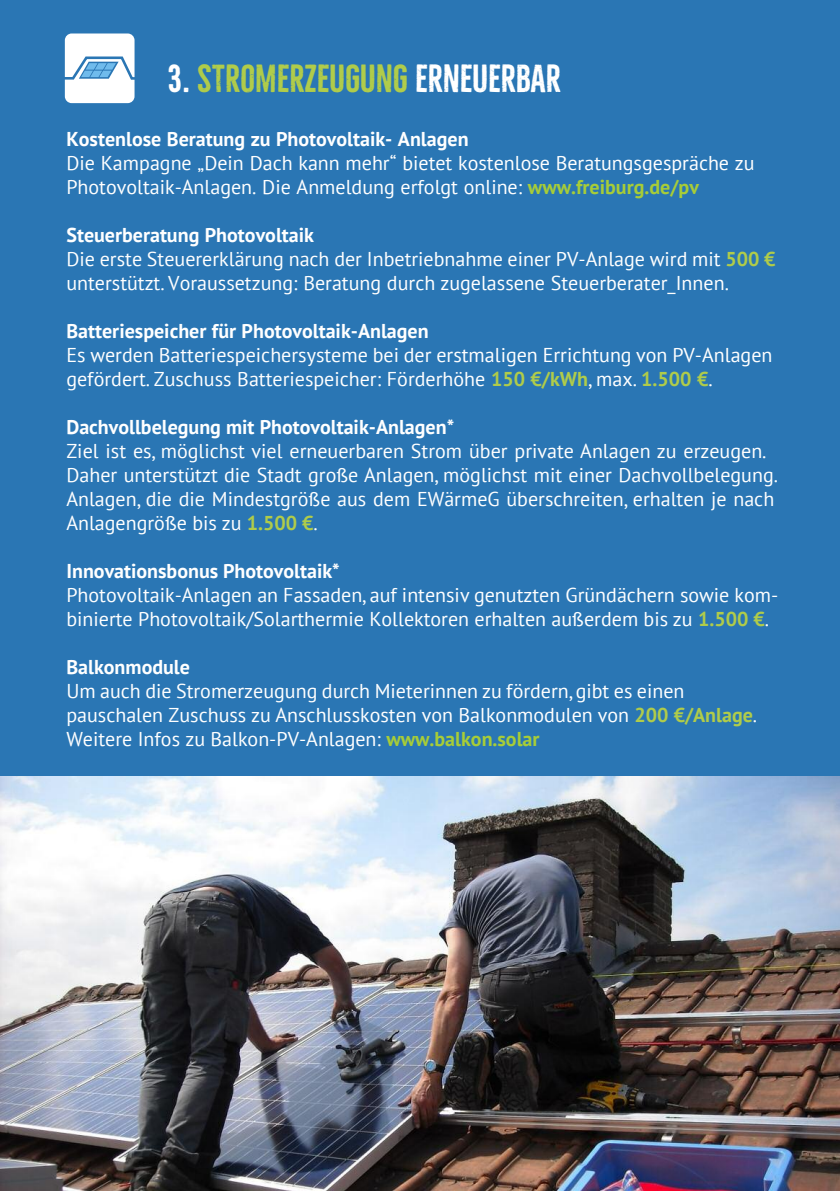
<style>
.page{position:relative;width:840px;height:1191px;background:#fff}
.page>*{position:absolute;margin:0;border:0;box-sizing:border-box;transform-origin:0 0}
.t1{font:700 36px "Bellfort Rough";color:#b0cc4a}
.t2{font:20px/24px "PT Sans";color:#fff}
.t3{font:20px/24px "PT Sans";color:#fff}
.s1{color:#fff}
.s2{font-style:inherit}
.s3{font-weight:700}
.s4{font-weight:700;color:#a7cd38}
.s5{font-weight:700;color:#b0cc4a}
</style>
<div class="page">
<div style="left:0;top:0;width:839px;height:786px;background:#2a76b4"></div>
<div style="left:65px;top:33px;width:69px;height:70px;background:#fff;border-radius:7px"></div>
<svg style="left:64px;top:55px;width:71px;height:26px"></svg>
<img style="left:0;top:776px;width:839px;height:415px">
<h2 class="t1" style="left:168px;top:57px;width:394px"><span class="s1">3.</span> <span class="s2">S</span>TROMERZEUGUNG <span class="s1">e</span><span class="s1">RNEUERBAR</span></h2>
<p class="t3" style="left:66px;top:127px;width:689px"><span class="s3">Kostenlose Beratung zu Photovoltaik- Anlagen<br></span>Die Kampagne „Dein Dach kann mehr“ bietet kostenlose Beratungsgespräche zu<br>Photovoltaik-Anlagen. Die Anmeldung erfolgt online: <span class="s4">www.freiburg.de/pv</span></p>
<p class="t2" style="left:66px;top:223px;width:710px"><span class="s3">Steuerberatung Photovoltaik<br></span>Die erste Steuererklärung nach der Inbetriebnahme einer PV-Anlage wird mit <span class="s5">500 € </span>unterstützt. Voraussetzung: Beratung durch zugelassene Steuerberater<span class="s2">_I</span>nnen.</p>
<p class="t2" style="left:66px;top:319px;width:707px"><span class="s3">Batteriespeicher für Photovoltaik-Anlage</span><span class="s3">n<br></span>Es werden Batteriespeichersysteme bei der erstmaligen Errichtung von PV-Anlagen gefördert. Zuschuss Batteriespeicher: Förderhöhe <span class="s5">150 €/kWh</span>, max. <span class="s5">1.500 €</span>.</p>
<p class="t2" style="left:66px;top:415px;width:712px"><span class="s3">Dachvollbelegung mit Photovoltaik-Anlagen</span><span class="s3">*<br></span>Ziel ist es, möglichst viel erneuerbaren Strom über private Anlagen zu erzeugen.<br>Daher unterstützt die Stadt große Anlagen, möglichst mit einer Dachvollbelegung.<br>Anlagen, die die Mindestgröße aus dem EWärmeG überschreiten, erhalten je nach Anlagengröße bis zu <span class="s5">1.500 €</span>.</p>
<p class="t2" style="left:66px;top:559px;width:713px"><span class="s3">Innovationsbonus Photovoltaik*<br></span>Photovoltaik-Anlagen an Fassaden, auf intensiv genutzten Gründächern sowie kom&shy;binierte Photovoltaik/Solarthermie Kollektoren erhalten außerdem bis zu <span class="s5">1.500 €</span>.</p>
<p class="t2" style="left:66px;top:655px;width:692px"><span class="s3">Bal</span><span class="s3">k</span><span class="s3">onmodule<br></span>Um auch die Stromerzeugung durch Mieterinnen zu fördern, gibt es einen pauschale<span class="s2">n</span> Zuschuss zu Anschlusskosten von Balkonmodulen von <span class="s5">200 €/Anlage</span>.<br><span class="s2">Weitere Infos zu Balkon-PV-Anlagen:</span> <span class="s4">www.balkon.solar</span></p>
</div>
